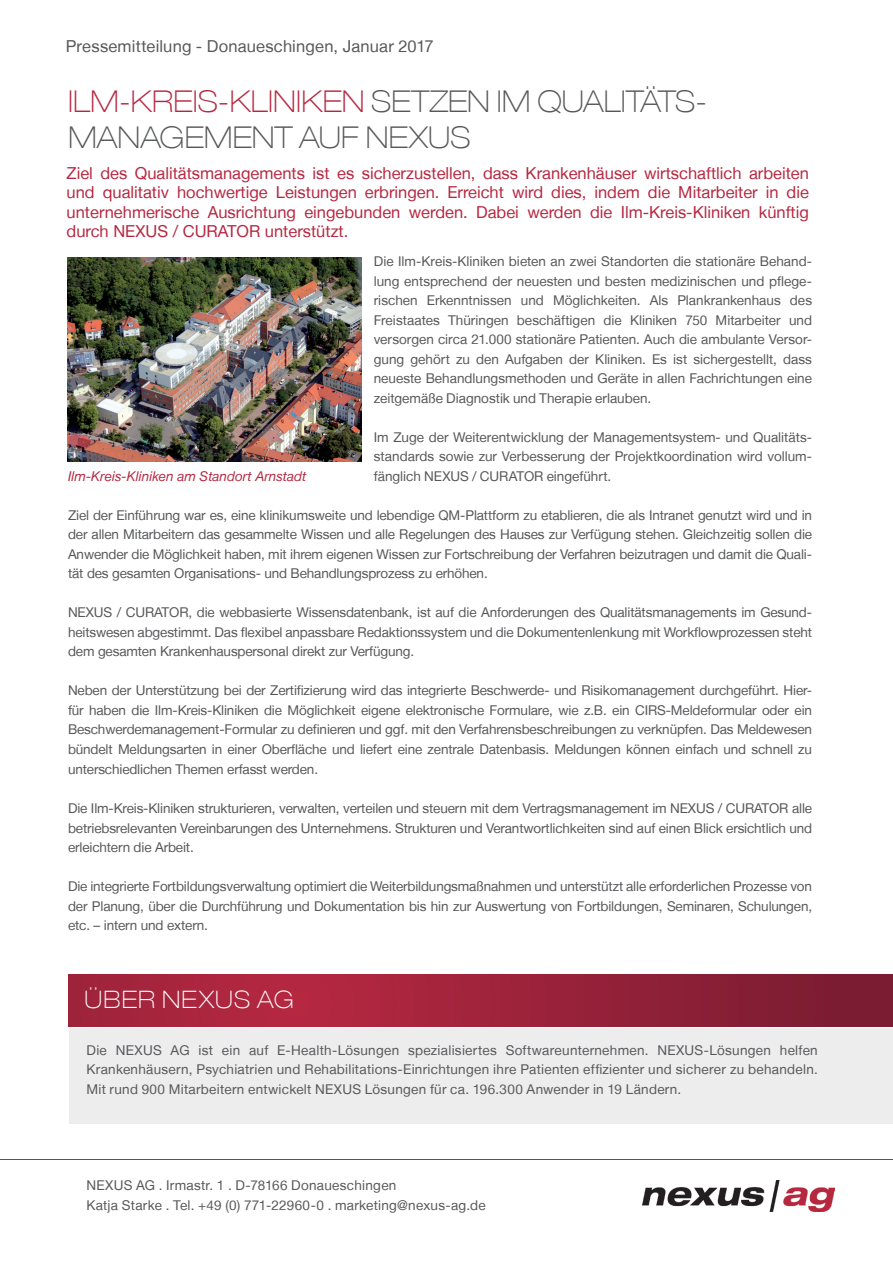
<style>
.page{position:relative;width:893px;height:1263px;background:#fff}
.page>*{position:absolute;margin:0;border:0;box-sizing:border-box;transform-origin:0 0}
.t1{font:100 expanded 30px/36px "Helvetica Neue LT";letter-spacing:.005em;color:#57585a}
.t2{font:100 expanded 24px "Helvetica Neue LT";letter-spacing:.045em;color:#fff}
.t3{font:16.5px/19.5px "Helvetica Neue LT";color:#b62841;text-align:justify}
.t4{font:16.5px "Helvetica Neue LT";letter-spacing:.015em;color:#57585a}
.t5{font:13.5px/19.5px "Helvetica Neue LT";letter-spacing:-.01em;color:#57585a;text-align:justify}
.t6{font:13.5px/19.5px "Helvetica Neue LT";letter-spacing:.02em;color:#57585a}
.t7{font:italic 13.5px "Helvetica Neue LT";color:#b62841}
.s1{color:#b62841}
</style>
<div class="page">
<div style="left:69px;top:1028px;width:824px;height:96px;background:#ededee"></div>
<img style="left:68px;top:257px;width:293px;height:204px">
<hr style="left:0;top:1159px;width:893px;height:1px;background:#b62841">
<img style="left:643px;top:1180px;width:191px;height:31px">
<svg style="left:68px;top:975px;width:825px;height:51px;background:#9a223a"></svg>
<p class="t4" style="left:66px;top:36px;width:369px">Pressemitteilung - Donaueschingen, Januar 2017</p>
<h1 class="t1" style="left:68px;top:84px;width:641px"><span class="s1">ILM-KREIS-KLINIKEN</span> SETZEN IM QUALITÄTS-<br>MANAGEMENT AUF NEXUS</h1>
<p class="t3" style="left:67px;top:163px;width:744px">Ziel des Qualitätsmanagements ist es sicherzustellen, dass Krankenhäuser wirtschaftlich arbeiten und qualitativ hochwertige Leistungen erbringen. Erreicht wird dies, indem die Mitarbeiter in die unternehmerische Ausrichtung eingebunden werden. Dabei werden die Ilm-Kreis-Kliniken künftig durch NEXUS / CURATOR unterstützt.</p>
<p class="t5" style="left:374px;top:252px;width:440px">Die Ilm-Kreis-Kliniken bieten an zwei Standorten die stationäre Behand&shy;lung entsprechend der neuesten und besten medizinischen und pflege&shy;rischen Erkenntnissen und Möglichkeiten. Als Plankrankenhaus des Freistaates Thüringen beschäftigen die Kliniken 750 Mitarbeiter und versorgen circa 21.000 stationäre Patienten. Auch die ambulante Versor&shy;gung gehört zu den Aufgaben der Kliniken. Es ist sichergestellt, dass neueste Behandlungsmethoden und Geräte in allen Fachrichtungen eine zeitgemäße Diagnostik und Therapie erlauben.</p>
<p class="t5" style="left:374px;top:427px;width:440px">Im Zuge der Weiterentwicklung der Managementsystem- und Qualitäts&shy;standards sowie zur Verbesserung der Projektkoordination wird vollum&shy;fänglich NEXUS / CURATOR eingeführt.</p>
<p class="t5" style="left:68px;top:505px;width:746px">Ziel der Einführung war es, eine klinikumsweite und lebendige QM-Plattform zu etablieren, die als Intranet genutzt wird und in der allen Mitarbeitern das gesammelte Wissen und alle Regelungen des Hauses zur Verfügung stehen. Gleichzeitig sollen die Anwender die Möglichkeit haben, mit ihrem eigenen Wissen zur Fortschreibung der Verfahren beizutragen und damit die Quali&shy;tät des gesamten Organisations- und Behandlungsprozess zu erhöhen.</p>
<p class="t5" style="left:68px;top:602px;width:745px">NEXUS / CURATOR, die webbasierte Wissensdatenbank, ist auf die Anforderungen des Qualitätsmanagements im Gesund&shy;heitswesen abgestimmt. Das flexibel anpassbare Redaktionssystem und die Dokumentenlenkung mit Workflowprozessen steht dem gesamten Krankenhauspersonal direkt zur Verfügung.</p>
<p class="t5" style="left:68px;top:680px;width:746px">Neben der Unterstützung bei der Zertifizierung wird das integrierte Beschwerde- und Risikomanagement durchgeführt. Hier&shy;für haben die Ilm-Kreis-Kliniken die Möglichkeit eigene elektronische Formulare, wie z.B. ein CIRS-Meldeformular oder ein Beschwerdemanagement-Formular zu definieren und ggf. mit den Verfahrensbeschreibungen zu verknüpfen. Das Meldewesen bündelt Meldungsarten in einer Oberfläche und liefert eine zentrale Datenbasis. Meldungen können einfach und schnell zu unterschiedlichen Themen erfasst werden.</p>
<p class="t5" style="left:68px;top:798px;width:746px">Die Ilm-Kreis-Kliniken strukturieren, verwalten, verteilen und steuern mit dem Vertragsmanagement im NEXUS / CURATOR alle betriebsrelevanten Vereinbarungen des Unternehmens. Strukturen und Verantwortlichkeiten sind auf einen Blick ersichtlich und erleichtern die Arbeit.</p>
<p class="t5" style="left:68px;top:876px;width:746px">Die integrierte Fortbildungsverwaltung optimiert die Weiterbildungsmaßnahmen und unterstützt alle erforderlichen Prozesse von der Planung, über die Durchführung und Dokumentation bis hin zur Auswertung von Fortbildungen, Seminaren, Schulungen, etc. – intern und extern.</p>
<p class="t7" style="left:68px;top:468px;width:240px">Ilm-Kreis-Kliniken am Standort Arnstadt</p>
<h2 class="t2" style="left:85px;top:985px;width:211px">ÜBER NEXUS AG</h2>
<p class="t5" style="left:86px;top:1040px;width:733px">Die NEXUS AG ist ein auf E-Health-Lösungen spezialisiertes Softwareunternehmen. NEXUS-Lösungen helfen Krankenhäusern, Psychiatrien und Rehabilitations-Einrichtungen ihre Patienten effizienter und sicherer zu behandeln.<br>Mit rund 900 Mitarbeitern entwickelt NEXUS Lösungen für ca. 196.300 Anwender in 19 Ländern.</p>
<p class="t6" style="left:86px;top:1175px;width:401px">NEXUS AG . Irmastr. 1 . D-78166 Donaueschingen<br>Katja Starke . Tel. +49 (0) 771-22960-0 . marketing@nexus-ag.de</p>
</div>
